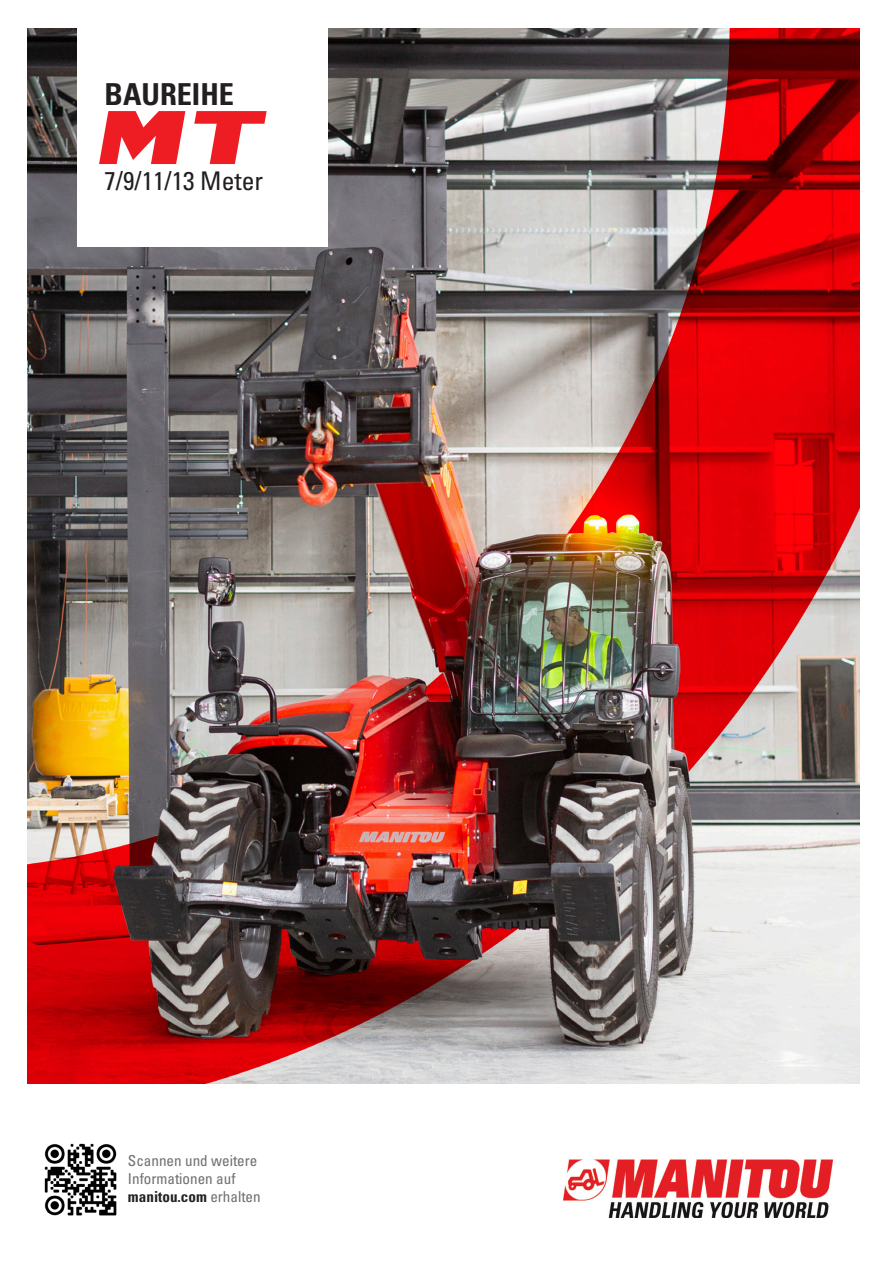
<style>
.page{position:relative;width:893px;height:1263px;background:#fff}
.page>*{position:absolute;margin:0;border:0;box-sizing:border-box;transform-origin:0 0}
.t1{font:800 75.6px "Manitou";color:#ee1d23}
.t2{font:30.3px "Univers LTCYR 67 Bold Cond";color:#231f20}
.t3{font:condensed 25.65px "Univers LTCYR 57";color:#231f20}
.t4{font:condensed 15.15px/18.1px "Univers LTCYR 57";color:#70706f}
.s1{font-family:"Univers LTCYR 67 Bold Cond";font-stretch:normal;color:#231f20}
</style>
<div class="page">
<img style="left:27px;top:29px;width:832px;height:1055px">
<img style="left:563px;top:1159px;width:270px;height:58px">
<div style="left:77px;top:10px;width:251px;height:237px;background:#fff"></div>
<img style="left:44px;top:1143px;width:73px;height:73px">
<p class="t2" style="left:105px;top:76px;width:131px">BAUREIHE</p>
<p class="t1" style="left:95px;top:111px;width:171px">MT</p>
<p class="t3" style="left:105px;top:165px;width:160px">7/9/11/13 Meter</p>
<p class="t4" style="left:128px;top:1151px;width:134px">Scannen und weitere<br>Informationen auf <span class="s1">manitou.com</span> erhalten</p>
</div>
